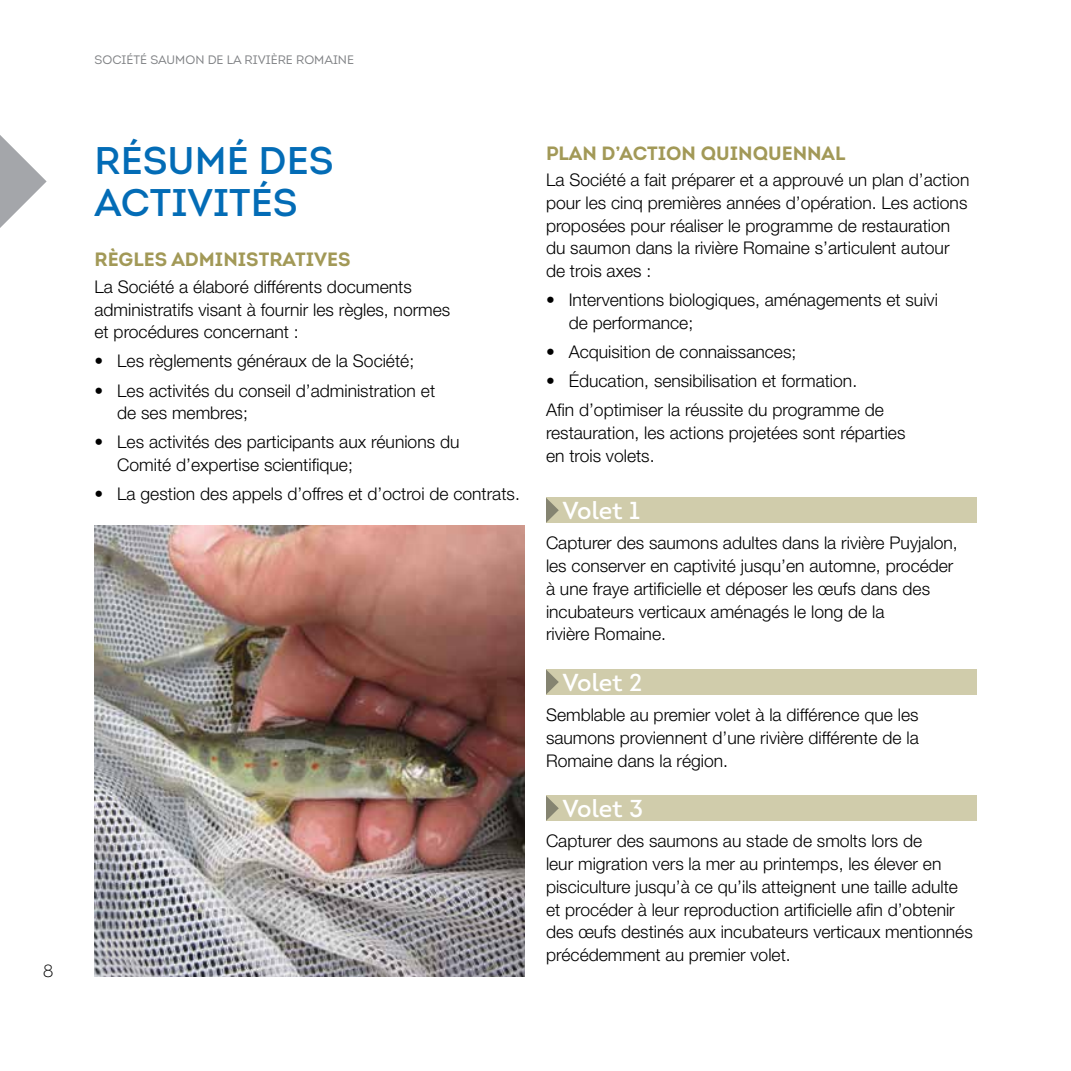
<style>
.page{position:relative;width:1071px;height:1071px;background:#fff}
.page>*{position:absolute;margin:0;border:0;box-sizing:border-box;transform-origin:0 0}
.t1{font:38.5px/42px "Intro";color:#036cb6}
.t2{font:24.5px "Intro";color:#fff}
.t3{font:700 19.25px "Intro";color:#a29957}
.t4{font:300 17.5px/22.8px "Helvetica Neue";color:#000}
.t5{font:300 17.5px "Intro";color:#000}
.t6{font:12.25px "Intro";color:#808285}
</style>
<div class="page">
<div style="left:546px;top:498px;width:430px;height:25px;background:#d0ccab"></div>
<svg style="left:546px;top:498px;width:13px;height:25px"></svg>
<div style="left:546px;top:669px;width:430px;height:26px;background:#d0ccab"></div>
<svg style="left:546px;top:669px;width:13px;height:26px"></svg>
<div style="left:546px;top:796px;width:430px;height:25px;background:#d0ccab"></div>
<svg style="left:546px;top:796px;width:13px;height:25px"></svg>
<img style="left:94px;top:525px;width:431px;height:451px">
<svg style="left:0;top:135px;width:47px;height:93px"></svg>
<p class="t5" style="left:43px;top:960px;width:12px">8</p>
<p class="t6" style="left:94px;top:53px;width:261px">SOCIÉTÉ SAUMON DE LA RIVIÈRE ROMAINE</p>
<h1 class="t1" style="left:94px;top:140px;width:241px">RÉSUMÉ DES<br>ACTIVITÉS</h1>
<p class="t3" style="left:94px;top:247px;width:258px">RÈGLES ADMINISTRATIVES</p>
<p class="t4" style="left:94px;top:275px;width:357px">La Société a élaboré différents documents administratifs visant à fournir les règles, normes et procédures concernant :</p>
<p class="t4" style="left:94px;top:349px;width:321px">• Les règlements généraux de la Société;</p>
<p class="t4" style="left:117px;top:379px;width:319px;text-indent:-23px">• Les activités du conseil d’administration et de ses membres;</p>
<p class="t4" style="left:117px;top:430px;width:344px;text-indent:-23px">• Les activités des participants aux réunions du<br>Comité d’expertise scientifique;</p>
<p class="t4" style="left:94px;top:482px;width:427px">• La gestion des appels d’offres et d’octroi de contrats.</p>
<p class="t3" style="left:546px;top:141px;width:301px">PLAN D’ACTION QUINQUENNAL</p>
<p class="t4" style="left:546px;top:168px;width:425px">La Société a fait préparer et a approuvé un plan d’action pour les cinq premières années d’opération. Les actions proposées pour réaliser le programme de restauration du saumon dans la rivière Romaine s’articulent autour de trois axes :</p>
<p class="t4" style="left:569px;top:288px;width:371px;text-indent:-23px">• Interventions biologiques, aménagements et suivi de performance;</p>
<p class="t4" style="left:546px;top:340px;width:252px">• Acquisition de connaissances;</p>
<p class="t4" style="left:546px;top:366px;width:340px;line-height:29.1px">• Éducation, sensibilisation et formation.<br>Afin d’optimiser la réussite du programme de</p>
<p class="t4" style="left:546px;top:421px;width:361px">restauration, les actions projetées sont réparties en trois volets.</p>
<h2 class="t2" style="left:563px;top:495px;width:79px">VOLET 1</h2>
<p class="t4" style="left:546px;top:531px;width:413px">Capturer des saumons adultes dans la rivière Puyjalon, les conserver en captivité jusqu’en automne, procéder à une fraye artificielle et déposer les œufs dans des incubateurs verticaux aménagés le long de la<br>rivière Romaine.</p>
<h2 class="t2" style="left:563px;top:667px;width:81px">VOLET 2</h2>
<p class="t4" style="left:546px;top:703px;width:374px;text-align:justify">Semblable au premier volet à la différence que les saumons proviennent d’une rivière différente de la Romaine dans la région.</p>
<h2 class="t2" style="left:563px;top:794px;width:82px">VOLET 3</h2>
<p class="t4" style="left:546px;top:829px;width:428px">Capturer des saumons au stade de smolts lors de<br>leur migration vers la mer au printemps, les élever en pisciculture jusqu’à ce qu’ils atteignent une taille adulte et procéder à leur reproduction artificielle afin d’obtenir des œufs destinés aux incubateurs verticaux mentionnés précédemment au premier volet.</p>
</div>
